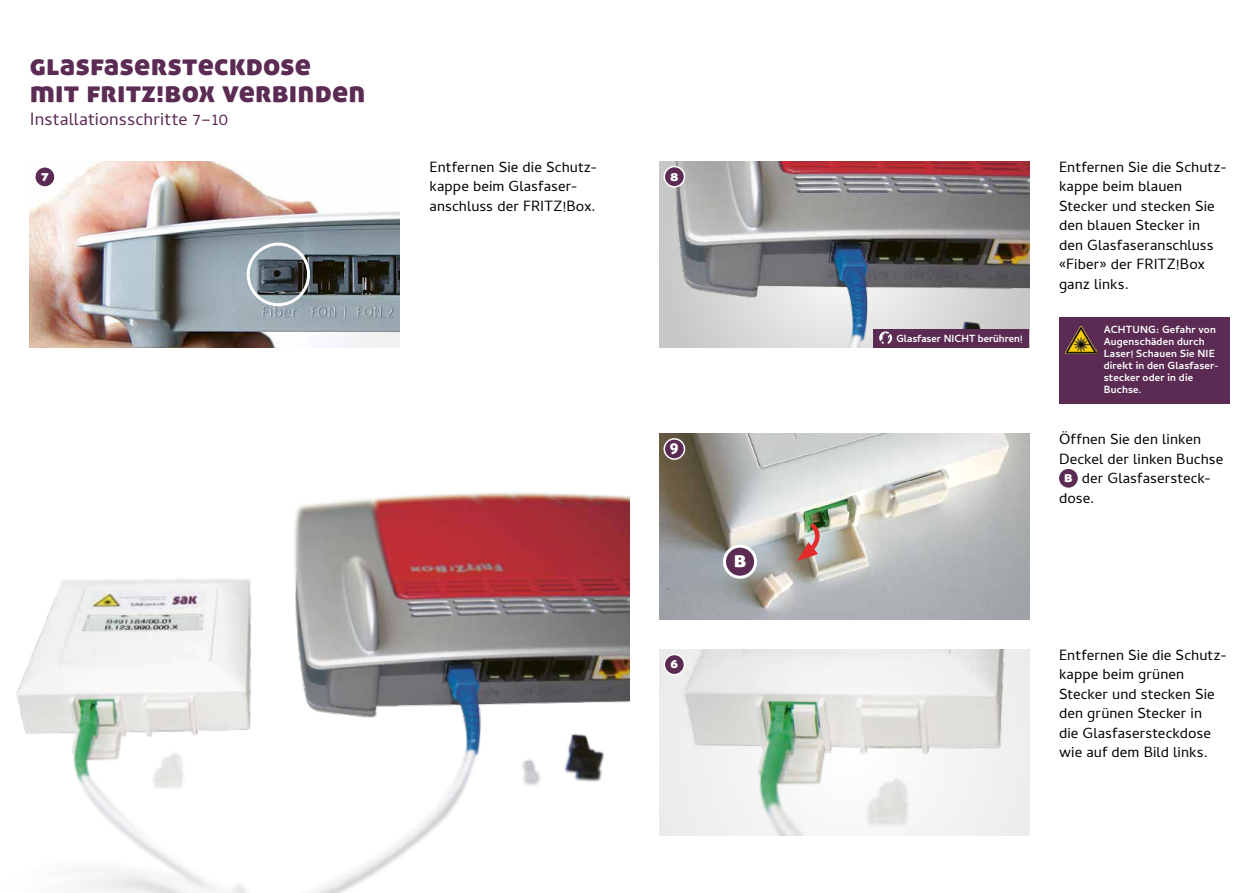
<style>
.page{position:relative;width:1259px;height:893px;background:#fff}
.page>*{position:absolute;margin:0;border:0;box-sizing:border-box;transform-origin:0 0}
.t1{font:30px/27px "Aller Display";letter-spacing:.01em;color:#5b2b54}
.t2{font:22.5px "Aller Display";color:#fff}
.t3{font:18px "Cambay";letter-spacing:.005em;color:#5b2b54}
.t4{font:15px/19.5px "Cambay";letter-spacing:.01em;color:#000}
.t5{font:15px "Aller Display";color:#fff}
.t6{font:700 10.5px/12px "Cambay";letter-spacing:.015em;color:#fff}
.s1{font-family:"Aller Display";color:#fff}
</style>
<div class="page">
<img style="left:659px;top:649px;width:370px;height:186px">
<img style="left:30px;top:162px;width:370px;height:186px">
<div style="left:247px;top:243px;width:63px;height:63px;border:3px solid #fff;border-radius:50%"></div>
<img style="left:16px;top:492px;width:613px;height:401px">
<div style="left:35px;top:167px;width:20px;height:20px;background:#5b2b54;border-radius:50%"></div>
<div style="left:34px;top:166px;width:22px;height:22px;border:2px solid #fff;border-radius:50%"></div>
<div style="left:1059px;top:469px;width:18px;height:19px;background:#5b2b54;border-radius:50%"></div>
<img style="left:659px;top:434px;width:370px;height:186px">
<div style="left:664px;top:439px;width:20px;height:20px;background:#5b2b54;border-radius:50%"></div>
<div style="left:663px;top:438px;width:22px;height:22px;border:2px solid #fff;border-radius:50%"></div>
<div style="left:724px;top:546px;width:31px;height:31px;background:#5b2b54;border-radius:50%"></div>
<div style="left:723px;top:545px;width:34px;height:34px;border:3px solid #fff;border-radius:50%"></div>
<svg style="left:797px;top:521px;width:29px;height:40px"></svg>
<img style="left:659px;top:162px;width:370px;height:185px">
<div style="left:664px;top:167px;width:20px;height:20px;background:#5b2b54;border-radius:50%"></div>
<div style="left:663px;top:166px;width:22px;height:22px;border:2px solid #fff;border-radius:50%"></div>
<div style="left:1059px;top:318px;width:170px;height:86px;background:#5b2b54"></div>
<img style="left:1065px;top:326px;width:31px;height:28px">
<div style="left:664px;top:654px;width:20px;height:21px;background:#5b2b54;border-radius:50%"></div>
<div style="left:663px;top:654px;width:22px;height:21px;border:2px solid #fff;border-radius:50%"></div>
<div style="left:873px;top:329px;width:156px;height:18px;background:#5b2b54"></div>
<svg style="left:879px;top:331px;width:13px;height:13px"></svg>
<h1 class="t1" style="left:30px;top:51px;width:337px">glasfasersteckdose mit fritz!box verbinden</h1>
<p class="t3" style="left:30px;top:108px;width:200px">Installationsschritte 7–10</p>
<p class="t5" style="left:41px;top:166px;width:9px">7</p>
<p class="t4" style="left:429px;top:157px;width:169px">Entfernen Sie die Schutz&shy;kappe beim Glasfaser&shy;anschluss der FRITZ!Box.</p>
<p class="t5" style="left:670px;top:166px;width:10px">8</p>
<p class="t5" style="left:670px;top:438px;width:10px">9</p>
<p class="t5" style="left:670px;top:653px;width:9px">6</p>
<h2 class="t2" style="left:733px;top:545px;width:14px">b</h2>
<p class="t6" style="left:896px;top:332px;width:127px">Glasfaser NICHT berühren!</p>
<p class="t4" style="left:1059px;top:157px;width:169px">Entfernen Sie die Schutz&shy;kappe beim blauen<br>Stecker und stecken Sie den blauen Stecker in den Glasfaseranschluss «Fiber» der FRITZ!Box ganz links.</p>
<p class="t6" style="left:1103px;top:324px;width:117px">ACHTUNG: Gefahr von<br>Augenschäden durch<br>Laser! Schauen Sie NIE direkt in den Glasfaser&shy;stecker oder in die<br>Buchse.</p>
<p class="t4" style="left:1059px;top:429px;width:143px">Öffnen Sie den linken</p>
<p class="t4" style="left:1059px;top:449px;width:166px">Deckel der linken Buchse</p>
<p class="t4" style="left:1064px;top:468px;width:148px"><span class="s1">b</span> der Glasfasersteck-</p>
<p class="t4" style="left:1059px;top:488px;width:37px">dose.</p>
<p class="t4" style="left:1059px;top:645px;width:169px">Entfernen Sie die Schutz&shy;kappe beim grünen<br>Stecker und stecken Sie den grünen Stecker in<br>die Glasfasersteckdose wie auf dem Bild links.</p>
</div>
